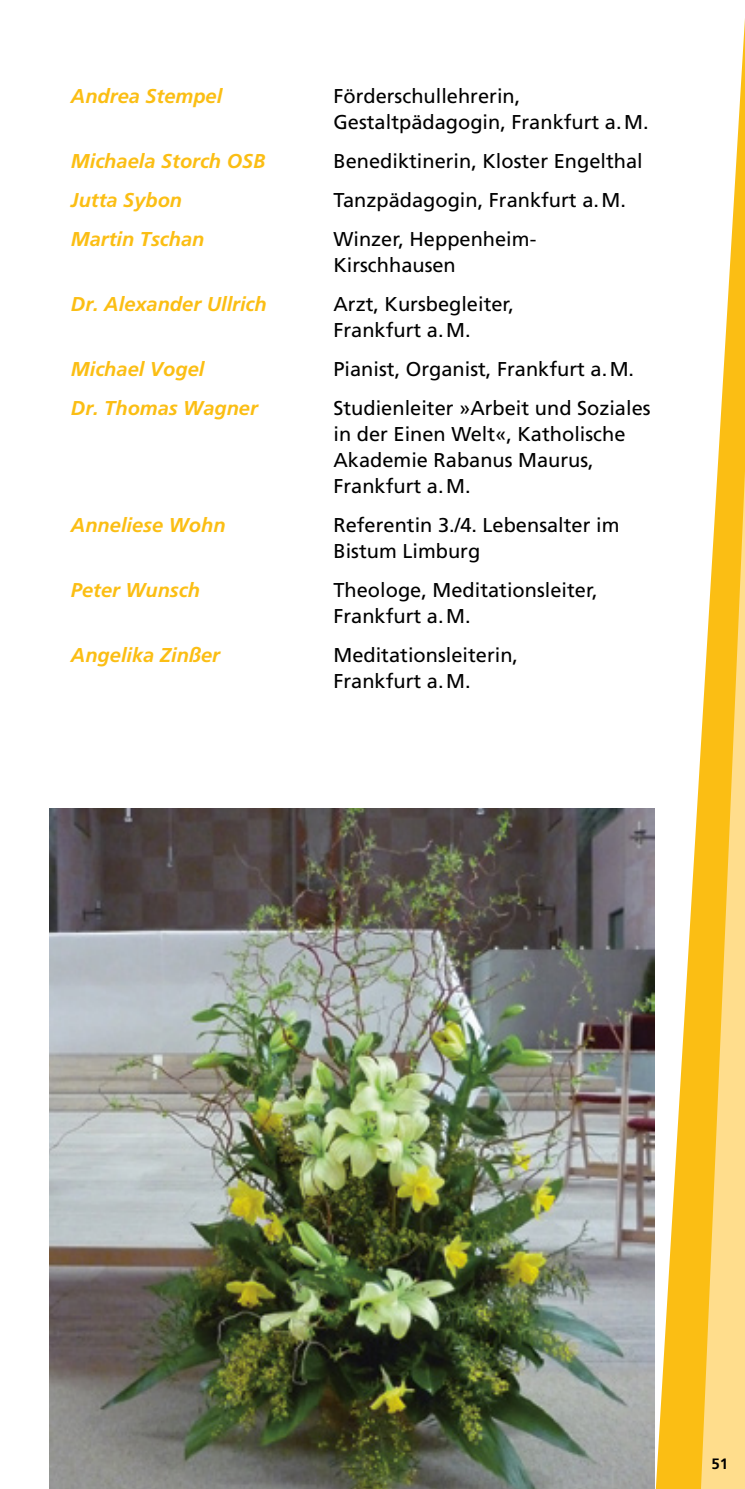
<style>
.page{position:relative;width:745px;height:1489px;background:#fff}
.page>*{position:absolute;margin:0;border:0;box-sizing:border-box;transform-origin:0 0}
.medi__einleitungs_Fl{font:20px/26px "Frutiger";color:#000}
.medi__einleitungs_Fl-2{font:italic 700 20px "Frutiger";color:#fbbe14}
.t1{font:700 15px "Frutiger";color:#000}
</style>
<div class="page">
<img style="left:50px;top:808px;width:604px;height:680px">
<svg style="left:654px;top:808px;width:31px;height:680px"></svg>
<svg style="left:685px;top:35px;width:59px;height:1453px"></svg>
<p class="medi__einleitungs_Fl-2" style="left:71px;top:84px;width:153px">Andrea Stempel</p>
<p class="medi__einleitungs_Fl" style="left:333px;top:83px;width:316px">Förderschullehrerin,<br>Gestaltpädagogin, Frankfurt a.M.</p>
<p class="medi__einleitungs_Fl-2" style="left:71px;top:149px;width:196px">Michaela Storch OSB</p>
<p class="medi__einleitungs_Fl" style="left:333px;top:148px;width:310px">Benediktinerin, Kloster Engelthal</p>
<p class="medi__einleitungs_Fl-2" style="left:71px;top:188px;width:113px">Jutta Sybon</p>
<p class="medi__einleitungs_Fl" style="left:333px;top:187px;width:294px">Tanzpädagogin, Frankfurt a.M.</p>
<p class="medi__einleitungs_Fl-2" style="left:71px;top:227px;width:135px">Martin Tschan</p>
<p class="medi__einleitungs_Fl" style="left:333px;top:226px;width:203px">Winzer, Heppenheim-<br>Kirschhausen</p>
<p class="medi__einleitungs_Fl-2" style="left:71px;top:292px;width:197px">Dr. Alexander Ullrich</p>
<p class="medi__einleitungs_Fl" style="left:333px;top:291px;width:182px">Arzt, Kursbegleiter,<br>Frankfurt a.M.</p>
<p class="medi__einleitungs_Fl-2" style="left:71px;top:357px;width:135px">Michael Vogel</p>
<p class="medi__einleitungs_Fl" style="left:333px;top:356px;width:302px">Pianist, Organist, Frankfurt a.M.</p>
<p class="medi__einleitungs_Fl-2" style="left:71px;top:396px;width:188px">Dr. Thomas Wagner</p>
<p class="medi__einleitungs_Fl" style="left:333px;top:395px;width:318px">Studienleiter »Arbeit und Soziales in der Einen Welt«, Katholische<br>Akademie Rabanus Maurus,<br>Frankfurt a.M.</p>
<p class="medi__einleitungs_Fl-2" style="left:71px;top:513px;width:156px">Anneliese Wohn</p>
<p class="medi__einleitungs_Fl" style="left:333px;top:512px;width:287px">Referentin 3./4. Lebensalter im<br>Bistum Limburg</p>
<p class="medi__einleitungs_Fl-2" style="left:71px;top:578px;width:130px">Peter Wunsch</p>
<p class="medi__einleitungs_Fl" style="left:333px;top:577px;width:265px">Theologe, Meditationsleiter,<br>Frankfurt a.M.</p>
<p class="medi__einleitungs_Fl-2" style="left:71px;top:643px;width:150px">Angelika Zinßer</p>
<p class="medi__einleitungs_Fl" style="left:333px;top:642px;width:186px">Meditationsleiterin,<br>Frankfurt a.M.</p>
<p class="t1" style="left:710px;top:1454px;width:18px">51</p>
</div>
